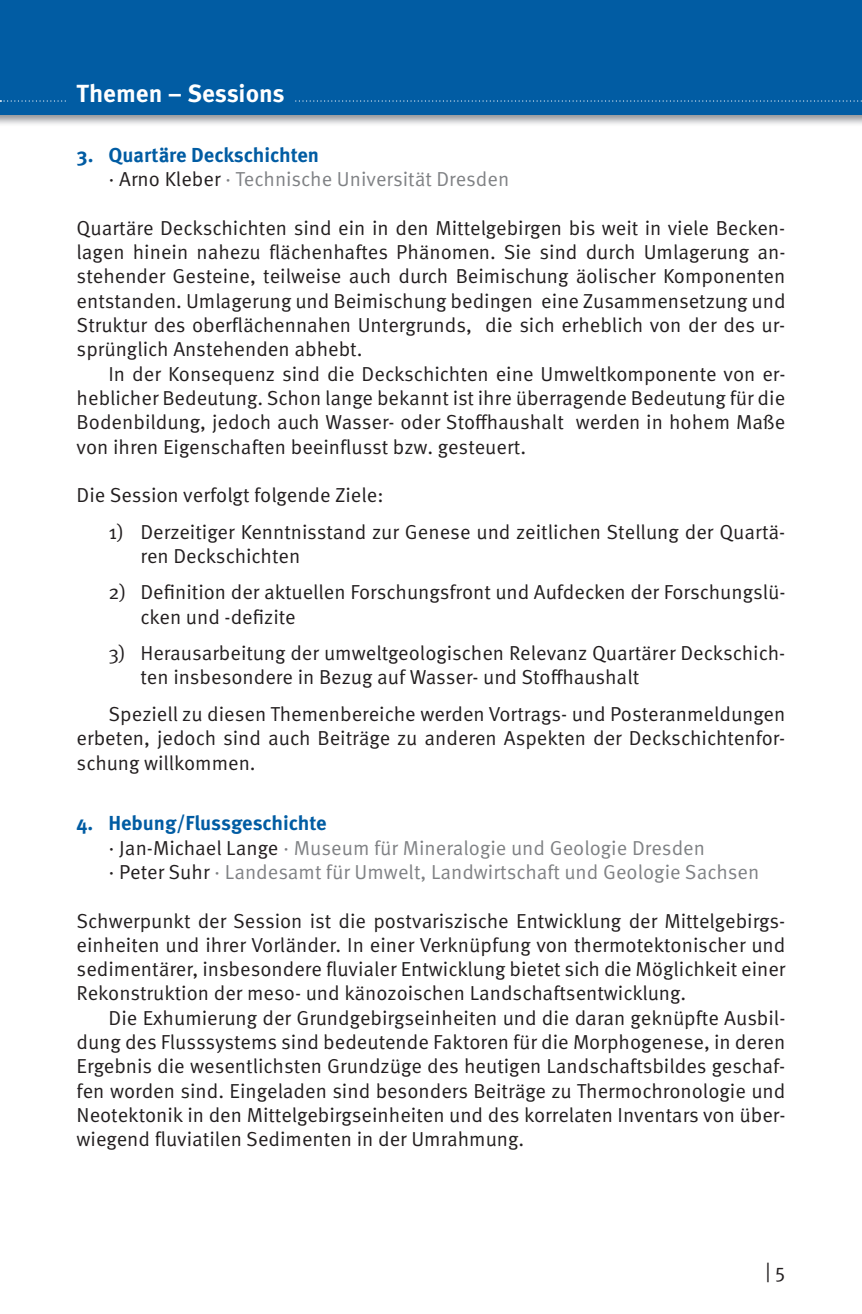
<style>
.page{position:relative;width:862px;height:1314px;background:#fff}
.page>*{position:absolute;margin:0;border:0;box-sizing:border-box;transform-origin:0 0}
.t1{font:700 24.75px "Meta Pro";color:#fff}
.t2{font:20.25px/24.3px "Meta Pro";color:#231f20;text-align:justify}
.t3{font:20.25px/24.3px "Meta Pro";color:#808285}
.s1{font-weight:700;color:#015ca3}
.s2{color:#231f20}
</style>
<div class="page">
<div style="left:0;top:0;width:861px;height:115px;background:#015ca3"></div>
<svg style="left:0;top:100px;width:861px;height:2px"></svg>
<div style="left:66px;top:59px;width:229px;height:48px;background:#015ca3"></div>
<p class="t1" style="left:77px;top:83px;width:209px">Themen – Sessions</p>
<p class="t3" style="left:108px;top:144px;width:402px;text-indent:-32px"><span class="s1">3. Quartäre Deckschichten<br></span><span class="s2">· Arno Kleber</span> · Technische Universität Dresden</p>
<p class="t2" style="left:77px;top:217px;width:710px">Quartäre Deckschichten sind ein in den Mittelgebirgen bis weit in viele Becken&shy;lagen hinein nahezu flächenhaftes Phänomen. Sie sind durch Umlagerung an&shy;stehender Gesteine, teilweise auch durch Beimischung äolischer Komponenten entstanden. Umlagerung und Beimischung bedingen eine Zusammensetzung und Struktur des oberflächennahen Untergrunds, die sich erheblich von der des ur&shy;sprünglich Anstehenden abhebt.</p>
<p class="t2" style="left:77px;top:363px;width:710px;text-indent:32px">In der Konsequenz sind die Deckschichten eine Umweltkomponente von er&shy;heblicher Bedeutung. Schon lange bekannt ist ihre überragende Bedeutung für die Bodenbildung, jedoch auch Wasser- oder Stoffhaushalt werden in hohem Maße von ihren Eigenschaften beeinflusst bzw. gesteuert.</p>
<p class="t2" style="left:77px;top:485px;width:308px">Die Session verfolgt folgende Ziele:</p>
<p class="t2" style="left:140px;top:521px;width:646px;text-indent:-32px">1) Derzeitiger Kenntnisstand zur Genese und zeitlichen Stellung der Quartä&shy;ren Deckschichten</p>
<p class="t2" style="left:140px;top:582px;width:646px;text-indent:-32px">2) Definition der aktuellen Forschungsfront und Aufdecken der Forschungslü&shy;cken und -defizite</p>
<p class="t2" style="left:140px;top:642px;width:646px;text-indent:-32px">3) Herausarbeitung der umweltgeologischen Relevanz Quartärer Deckschich&shy;ten insbesondere in Bezug auf Wasser- und Stoffhaushalt</p>
<p class="t2" style="left:77px;top:703px;width:709px;text-indent:32px">Speziell zu diesen Themenbereiche werden Vortrags- und Posteranmeldungen erbeten, jedoch sind auch Beiträge zu anderen Aspekten der Deckschichtenfor&shy;schung willkommen.</p>
<p class="t3" style="left:108px;top:813px;width:652px;text-indent:-32px"><span class="s1">4. Hebung/Flussgeschichte<br></span><span class="s2">· Jan-Michael Lange</span> · Museum für Mineralogie und Geologie Dresden<br><span class="s2">· Peter Suhr</span> · Landesamt für Umwelt, Landwirtschaft und Geologie Sachsen</p>
<p class="t2" style="left:77px;top:910px;width:710px">Schwerpunkt der Session ist die postvariszische Entwicklung der Mittelgebirgs&shy;einheiten und ihrer Vorländer. In einer Verknüpfung von thermotektonischer und sedimentärer, insbesondere fluvialer Entwicklung bietet sich die Möglichkeit einer Rekonstruktion der meso- und känozoischen Landschaftsentwicklung.</p>
<p class="t2" style="left:77px;top:1007px;width:710px;text-indent:32px">Die Exhumierung der Grundgebirgseinheiten und die daran geknüpfte Ausbil&shy;dung des Flusssystems sind bedeutende Faktoren für die Morphogenese, in deren Ergebnis die wesentlichsten Grundzüge des heutigen Landschaftsbildes geschaf&shy;fen worden sind. Eingeladen sind besonders Beiträge zu Thermochronologie und Neotektonik in den Mittelgebirgseinheiten und des korrelaten Inventars von über&shy;wiegend fluviatilen Sedimenten in der Umrahmung.</p>
<p class="t2" style="left:764px;top:1260px;width:22px">| 5</p>
</div>
